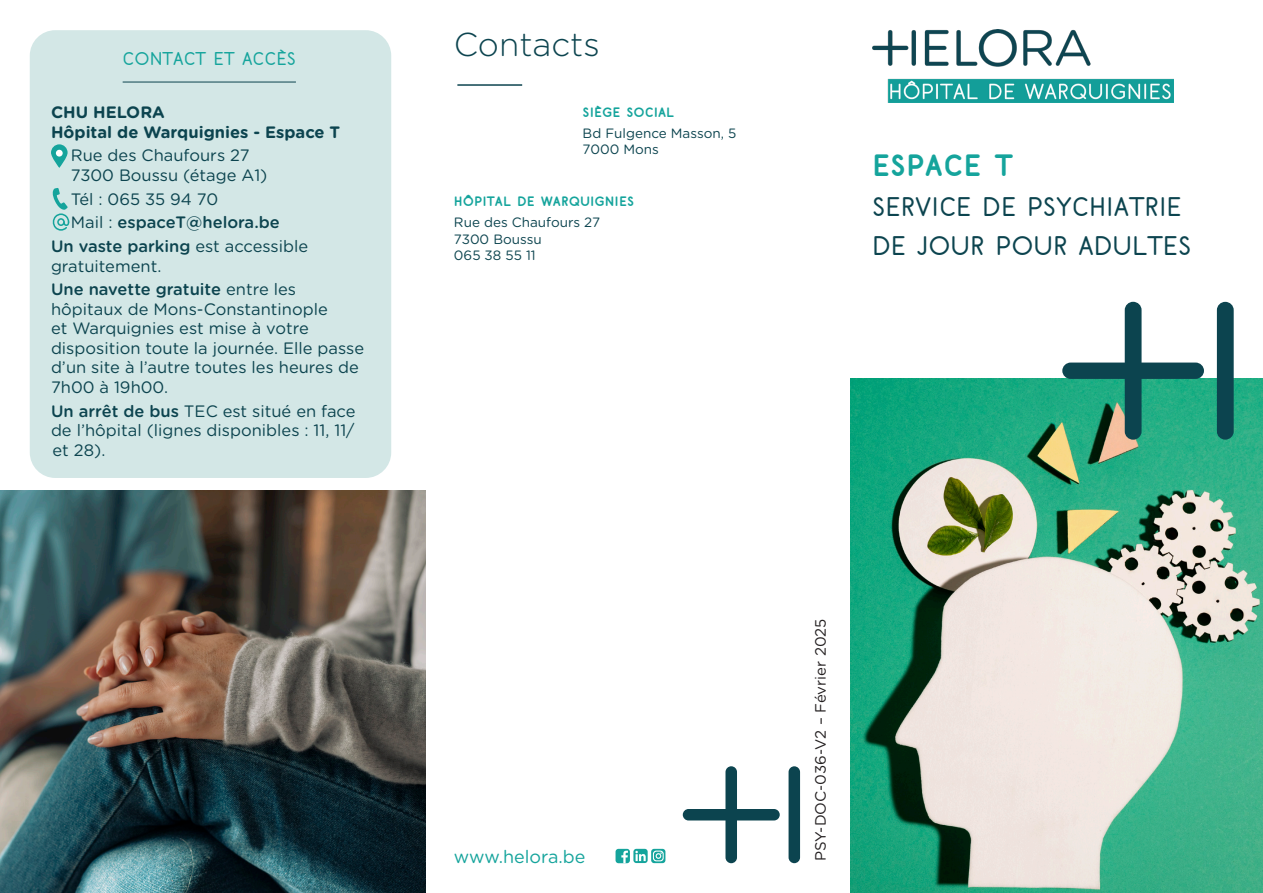
<style>
.page{position:relative;width:1263px;height:893px;background:#fff}
.page>*{position:absolute;margin:0;border:0;box-sizing:border-box;transform-origin:0 0}
.Titre{font:300 33px "Gotham Rounded";color:#0c444f}
.Couverture_-_Sous-titre_Hôpital{font:27px "Belgika 5 th";color:#15a49c}
.Couverture_-_Titre_brochure{font:24px/39px "Belgika 8 th";color:#0c444f}
.Body{font:18px "Gotham Rounded";color:#15a49c}
.Body-2{font:16.5px/19.5px "Gotham Rounded";color:#0c444f}
.Body-3{font:700 16.5px/19.5px "Gotham Rounded";color:#0c444f}
.Body-4{font:500 16.5px "Gotham Rounded";color:#0c444f}
.Titre_encadré{font:16.5px "Belgika 8 th";color:#15a49c}
.t1{font:15px "Gotham Rounded";color:#231f20}
.Dos_-_adresse{font:13.5px/16.5px "Gotham Rounded";color:#0c444f}
.Dos_-_Nom_hôpital{font:12px "Belgika 5 th";color:#15a49c}
.s1{font-weight:400}
.s2{font-weight:500}
</style>
<div class="page">
<img style="left:850px;top:378px;width:413px;height:515px">
<div style="left:1217px;top:302px;width:17px;height:138px;background:#0c444f;border-radius:8px"></div>
<svg style="left:1062px;top:302px;width:142px;height:138px"></svg>
<hr style="left:457px;top:84px;width:65px;height:2px;background:#0c444f">
<div style="left:615px;top:849px;width:15px;height:14px;background:#15a49c;border-radius:3px"></div>
<svg style="left:621px;top:851px;width:7px;height:12px"></svg>
<svg style="left:633px;top:849px;width:15px;height:14px"></svg>
<svg style="left:635px;top:851px;width:11px;height:10px"></svg>
<svg style="left:651px;top:849px;width:14px;height:14px"></svg>
<svg style="left:653px;top:851px;width:11px;height:10px"></svg>
<div style="left:788px;top:766px;width:12px;height:97px;background:#0c444f;border-radius:6px"></div>
<svg style="left:683px;top:766px;width:97px;height:97px"></svg>
<div style="left:30px;top:30px;width:361px;height:448px;background:#d3e7e6;border-radius:26px"></div>
<hr style="left:123px;top:82px;width:173px;height:1px;background:#0c444f">
<svg style="left:52px;top:145px;width:15px;height:22px"></svg>
<div style="left:51px;top:144px;width:17px;height:23px;border:2px solid #15a49c;border-radius:8px"></div>
<div style="left:56px;top:150px;width:7px;height:7px;background:#fff;border-radius:50%"></div>
<svg style="left:52px;top:188px;width:17px;height:43px"></svg>
<img style="left:0;top:490px;width:425px;height:403px">
<img style="left:872px;top:30px;width:302px;height:72px">
<p class="Titre_encadré" style="left:123px;top:48px;width:175px">CONTACT ET ACCÈS</p>
<p class="Body-3" style="left:51px;top:102px;width:291px">CHU HELORA<br>Hôpital de Warquignies - Espace T</p>
<p class="Body-2" style="left:71px;top:145px;width:198px">Rue des Chaufours 27<br>7300 Boussu (étage A1)</p>
<p class="Body-2" style="left:71px;top:188px;width:149px">Tél : 065 35 94 70</p>
<p class="Body-4" style="left:71px;top:211px;width:210px"><span class="s1">Mail :</span> espaceT@helora.be</p>
<p class="Body-2" style="left:51px;top:236px;width:259px"><span class="s2">Un vaste parking</span> est accessible gratuitement.</p>
<p class="Body-2" style="left:51px;top:279px;width:315px"><span class="s2">Une navette gratuite</span> entre les hôpitaux de Mons-Constantinople<br>et Warquignies est mise à votre disposition toute la journée. Elle passe d’un site à l’autre toutes les heures de<br>7h00 à 19h00.</p>
<p class="Body-2" style="left:51px;top:400px;width:306px;text-align:justify"><span class="s2">Un arrêt de bus</span> TEC est situé en face de l’hôpital (lignes disponibles : 11, 11/ et 28).</p>
<p class="Titre" style="left:454px;top:22px;width:147px">Contacts</p>
<p class="Dos_-_Nom_hôpital" style="left:583px;top:105px;width:93px">SIÈGE SOCIAL</p>
<p class="Dos_-_adresse" style="left:583px;top:124px;width:155px">Bd Fulgence Masson, 5<br>7000 Mons</p>
<p class="Dos_-_Nom_hôpital" style="left:454px;top:194px;width:182px">HÔPITAL DE WARQUIGNIES</p>
<p class="Dos_-_adresse" style="left:454px;top:214px;width:148px">Rue des Chaufours 27<br>7300 Boussu<br>065 38 55 11</p>
<p class="Couverture_-_Sous-titre_Hôpital" style="left:872px;top:149px;width:142px">ESPACE T</p>
<p class="Couverture_-_Titre_brochure" style="left:872px;top:186px;width:321px">SERVICE DE PSYCHIATRIE<br>DE JOUR POUR ADULTES</p>
<p class="Body" style="left:454px;top:844px;width:133px">www.helora.be</p>
<p class="t1" style="left:810px;top:861px;width:244px;rotate:-90deg">PSY-DOC-036-V2 – Février 2025</p>
</div>
